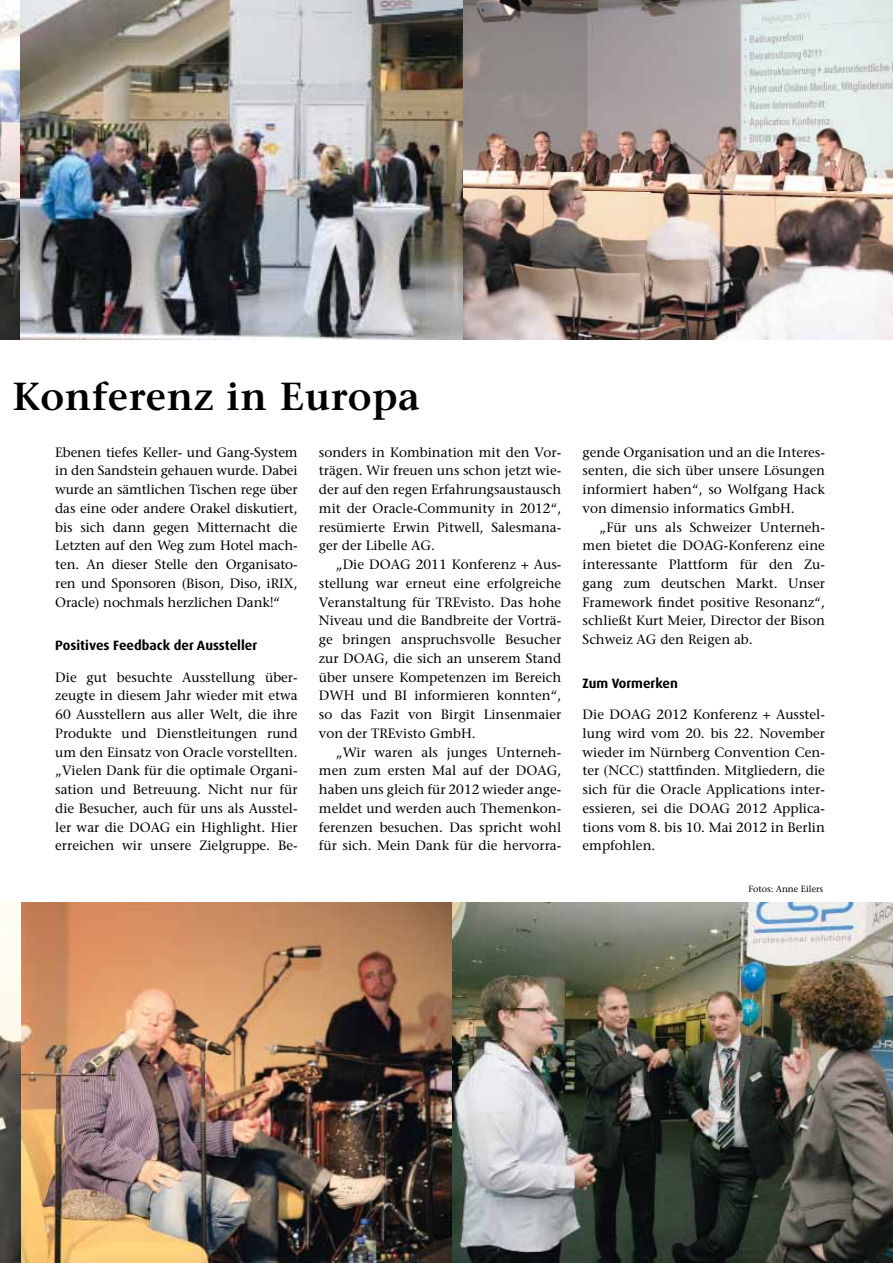
<style>
.page{position:relative;width:893px;height:1263px;background:#fff}
.page>*{position:absolute;margin:0;border:0;box-sizing:border-box;transform-origin:0 0}
.t1{font:600 39px "Stone Serif Std";letter-spacing:.015em;color:#000}
.t2{font:500 13.5px/18.8px "Stone Serif Std";color:#000;text-align:justify}
.t3{font:700 13.5px "Dax Pro";color:#000}
.t4{font:500 9px "Stone Serif Std";color:#000}
</style>
<div class="page">
<img style="left:0;top:902px;width:21px;height:361px">
<img style="left:0;top:0;width:21px;height:340px">
<img style="left:21px;top:902px;width:432px;height:361px">
<img style="left:21px;top:0;width:872px;height:340px">
<img style="left:453px;top:902px;width:440px;height:361px">
<h1 class="t1" style="left:12px;top:373px;width:409px">Konferenz in Europa</h1>
<p class="t2" style="left:55px;top:443px;width:244px">Ebenen tiefes Keller- und Gang-System in den Sandstein gehauen wurde. Dabei wurde an sämtlichen Tischen rege über das eine oder andere Orakel diskutiert, bis sich dann gegen Mitternacht die Letzten auf den Weg zum Hotel mach&shy;ten. An dieser Stelle den Organisato&shy;ren und Sponsoren (Bison, Diso, iRIX, Oracle) nochmals herzlichen Dank!“</p>
<p class="t3" style="left:55px;top:637px;width:204px">Positives Feedback der Aussteller</p>
<p class="t2" style="left:55px;top:668px;width:244px">Die gut besuchte Ausstellung über&shy;zeugte in diesem Jahr wieder mit etwa 60 Ausstellern aus aller Welt, die ihre Produkte und Dienstleitungen rund um den Einsatz von Oracle vorstellten. „Vielen Dank für die optimale Organi&shy;sation und Betreuung. Nicht nur für die Besucher, auch für uns als Ausstel&shy;ler war die DOAG ein Highlight. Hier erreichen wir unsere Zielgruppe. Be-</p>
<p class="t2" style="left:319px;top:443px;width:244px">sonders in Kombination mit den Vor&shy;trägen. Wir freuen uns schon jetzt wie&shy;der auf den regen Erfahrungsaustausch mit der Oracle-Community in 2012“, resümierte Erwin Pitwell, Salesmana&shy;ger der Libelle AG.</p>
<p class="t2" style="left:319px;top:555px;width:244px;text-indent:17px">„Die DOAG 2011 Konferenz + Aus&shy;stellung war erneut eine erfolgreiche Veranstaltung für TREvisto. Das hohe Niveau und die Bandbreite der Vorträ&shy;ge bringen anspruchsvolle Besucher zur DOAG, die sich an unserem Stand über unsere Kompetenzen im Bereich DWH und BI informieren konnten“, so das Fazit von Birgit Linsenmaier von der TREvisto GmbH.</p>
<p class="t2" style="left:319px;top:743px;width:244px;text-indent:17px">„Wir waren als junges Unterneh&shy;men zum ersten Mal auf der DOAG, haben uns gleich für 2012 wieder ange&shy;meldet und werden auch Themenkon&shy;ferenzen besuchen. Das spricht wohl für sich. Mein Dank für die hervorra-</p>
<p class="t2" style="left:583px;top:443px;width:244px">gende Organisation und an die Interes&shy;senten, die sich über unsere Lösungen informiert haben“, so Wolfgang Hack von dimensio informatics GmbH.</p>
<p class="t2" style="left:583px;top:518px;width:244px;text-indent:17px">„Für uns als Schweizer Unterneh&shy;men bietet die DOAG-Konferenz eine interessante Plattform für den Zu&shy;gang zum deutschen Markt. Unser Framework findet positive Resonanz“, schließt Kurt Meier, Director der Bison Schweiz AG den Reigen ab.</p>
<p class="t3" style="left:583px;top:674px;width:97px">Zum Vormerken</p>
<p class="t2" style="left:583px;top:705px;width:244px">Die DOAG 2012 Konferenz + Ausstel&shy;lung wird vom 20. bis 22. November wieder im Nürnberg Convention Cen&shy;ter (NCC) stattfinden. Mitgliedern, die sich für die Oracle Applications inter&shy;essieren, sei die DOAG 2012 Applica&shy;tions vom 8. bis 10. Mai 2012 in Berlin empfohlen.</p>
<p class="t4" style="left:748px;top:883px;width:76px">Fotos: Anne Eilers</p>
</div>
